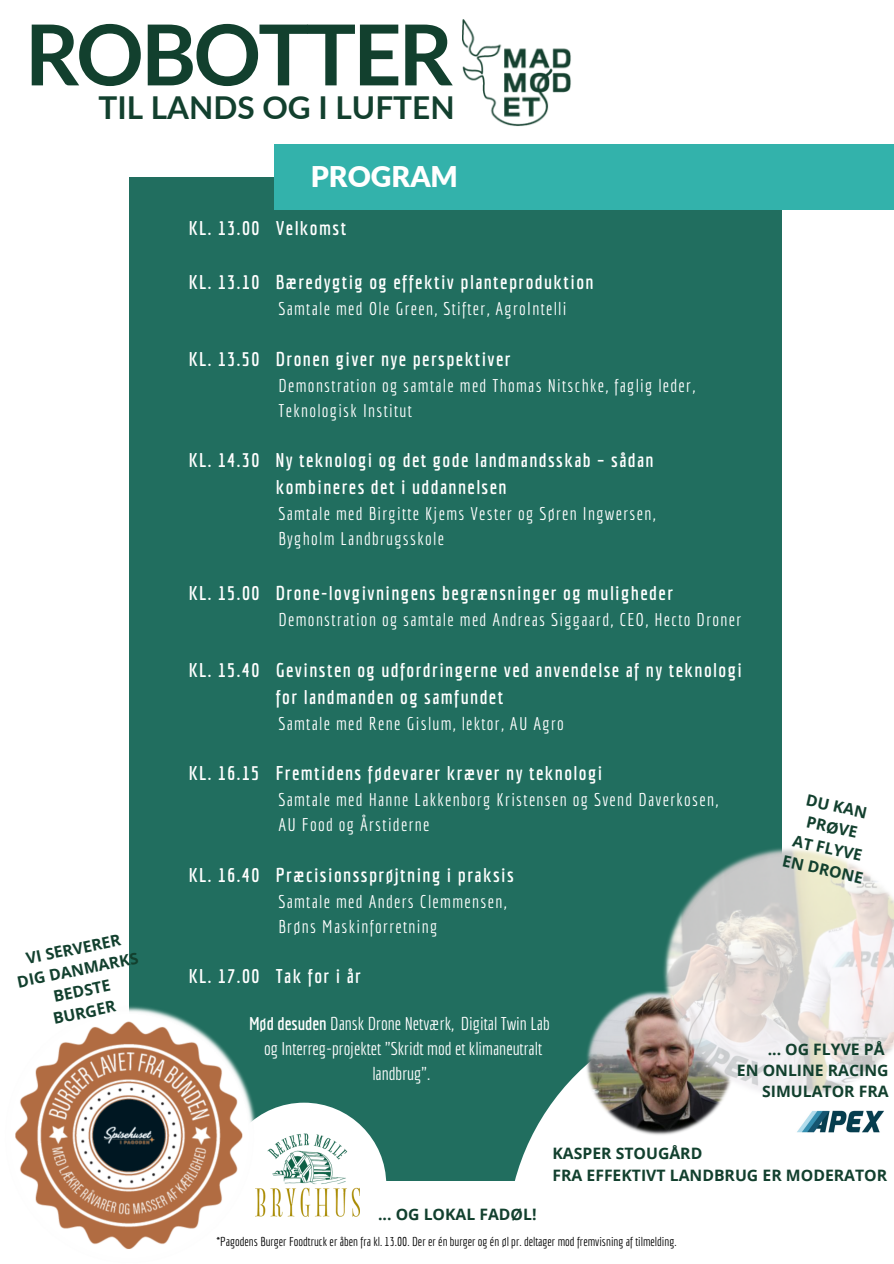
<style>
.page{position:relative;width:894px;height:1264px;background:#fff}
.page>*{position:absolute;margin:0;border:0;box-sizing:border-box;transform-origin:0 0}
.t1{font:700 84px "Lato";letter-spacing:-.035em;color:#12402e}
.t2{font:700 31.5px "Lato";color:#12402e}
.t3{font:900 28.5px "Lato";color:#fff}
.t4{font:700 19.5px "Economica";letter-spacing:.075em;color:#fff}
.t5{font:18px "Economica";letter-spacing:.075em;color:#fff}
.t6{font:18px/24.8px "Economica";color:#fff;text-align:center}
.t7{font:700 15.75px/21.5px "Open Sans";color:#12402e;text-align:right}
.t8{font:12.45px "Economica";color:#000}
.s1{font-weight:700}
</style>
<div class="page">
<div style="left:129px;top:177px;width:652px;height:1003px;background:#216e5f"></div>
<svg style="left:506px;top:1067px;width:275px;height:114px;fill:#fff"></svg>
<img style="left:584px;top:991px;width:151px;height:144px">
<div style="left:274px;top:144px;width:619px;height:65px;background:#33b2ab"></div>
<img style="left:462px;top:19px;width:109px;height:107px">
<svg style="left:258px;top:1102px;width:128px;height:115px"></svg>
<img style="left:15px;top:1006px;width:243px;height:243px">
<img style="left:256px;top:1133px;width:103px;height:83px">
<img style="left:797px;top:1110px;width:87px;height:23px">
<img style="left:661px;top:845px;width:232px;height:255px">
<p class="t1" style="left:25px;top:2px;width:429px">ROBOTTER</p>
<p class="t2" style="left:98px;top:88px;width:357px">TIL LANDS OG I LUFTEN</p>
<p class="t7" style="left:24px;top:947px;width:98px;rotate:-12deg">VI SERVERER</p>
<p class="t7" style="left:15px;top:971px;width:124px;rotate:-12deg">DIG DANMARKS</p>
<p class="t7" style="left:51px;top:985px;width:59px;rotate:-12deg">BEDSTE</p>
<p class="t7" style="left:51px;top:1007px;width:65px;rotate:-12deg">BURGER</p>
<p class="t3" style="left:311px;top:159px;width:149px">PROGRAM</p>
<p class="t4" style="left:189px;top:217px;width:159px">KL. 13.00 Velkomst</p>
<p class="t4" style="left:189px;top:271px;width:406px">KL. 13.10 Bæredygtig og effektiv planteproduktion</p>
<p class="t5" style="left:278px;top:298px;width:289px">Samtale med Ole Green, Stifter, AgroIntelli</p>
<p class="t4" style="left:189px;top:347px;width:323px">KL. 13.50 Dronen giver nye perspektiver</p>
<p class="t5" style="left:278px;top:375px;width:418px">Demonstration og samtale med Thomas Nitschke, faglig leder,</p>
<p class="t5" style="left:278px;top:399px;width:135px">Teknologisk Institut</p>
<p class="t4" style="left:189px;top:449px;width:466px">KL. 14.30 Ny teknologi og det gode landmandsskab – sådan</p>
<p class="t4" style="left:276px;top:476px;width:232px">kombineres det i uddannelsen</p>
<p class="t5" style="left:278px;top:503px;width:378px">Samtale med Birgitte Kjems Vester og Søren Ingwersen,</p>
<p class="t5" style="left:278px;top:528px;width:167px">Bygholm Landbrugsskole</p>
<p class="t4" style="left:189px;top:581px;width:485px">KL. 15.00 Drone-lovgivningens begrænsninger og muligheder</p>
<p class="t5" style="left:278px;top:609px;width:464px">Demonstration og samtale med Andreas Siggaard, CEO, Hecto Droner</p>
<p class="t4" style="left:189px;top:658px;width:554px">KL. 15.40 Gevinsten og udfordringerne ved anvendelse af ny teknologi</p>
<p class="t4" style="left:276px;top:685px;width:229px">for landmanden og samfundet</p>
<p class="t5" style="left:278px;top:712px;width:287px">Samtale med Rene Gislum, lektor, AU Agro</p>
<p class="t4" style="left:189px;top:762px;width:415px">KL. 16.15 Fremtidens fødevarer kræver ny teknologi</p>
<p class="t5" style="left:278px;top:789px;width:441px">Samtale med Hanne Lakkenborg Kristensen og Svend Daverkosen,</p>
<p class="t5" style="left:278px;top:814px;width:152px">AU Food og Årstiderne</p>
<p class="t4" style="left:189px;top:863px;width:326px">KL. 16.40 Præcisionssprøjtning i praksis</p>
<p class="t5" style="left:278px;top:890px;width:229px">Samtale med Anders Clemmensen,</p>
<p class="t5" style="left:278px;top:915px;width:160px">Brøns Maskinforretning</p>
<p class="t4" style="left:189px;top:964px;width:174px">KL. 17.00 Tak for i år</p>
<p class="t7" style="left:808px;top:789px;width:63px;rotate:12deg">DU KAN</p>
<p class="t7" style="left:808px;top:811px;width:53px;rotate:12deg">PRØVE</p>
<p class="t7" style="left:795px;top:830px;width:72px;rotate:12deg">AT FLYVE</p>
<p class="t7" style="left:784px;top:849px;width:83px;rotate:12deg">EN DRONE</p>
<p class="t6" style="left:249px;top:1011px;width:301px"><span class="s1">Mød desuden</span> Dansk Drone Netværk, Digital Twin Lab</p>
<p class="t6" style="left:264px;top:1035px;width:279px">og Interreg-projektet "Skridt mod et klimaneutralt landbrug".</p>
<p class="t7" style="left:767px;top:1037px;width:118px">... OG FLYVE PÅ</p>
<p class="t7" style="left:736px;top:1059px;width:153px">EN ONLINE RACING<br>SIMULATOR FRA</p>
<p class="t7" style="left:552px;top:1142px;width:151px">KASPER STOUGÅRD</p>
<p class="t7" style="left:552px;top:1163px;width:336px">FRA EFFEKTIVT LANDBRUG ER MODERATOR</p>
<p class="t7" style="left:378px;top:1203px;width:160px">... OG LOKAL FADØL!</p>
<p class="t8" style="left:216px;top:1234px;width:461px">*Pagodens Burger Foodtruck er åben fra kl. 13.00. Der er én burger og én øl pr. deltager mod fremvisning af tilmelding.</p>
</div>
